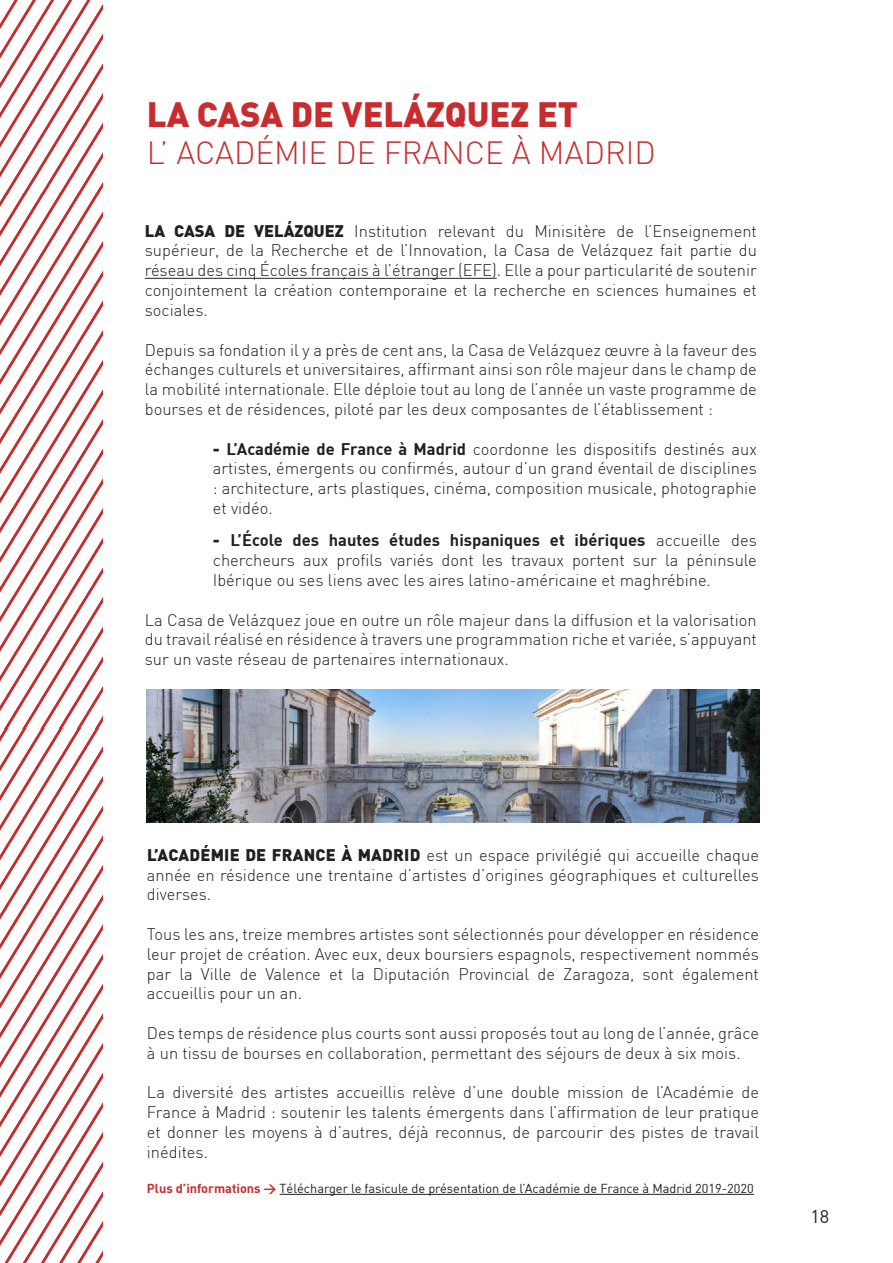
<style>
.page{position:relative;width:893px;height:1263px;background:#fff}
.page>*{position:absolute;margin:0;border:0;box-sizing:border-box;transform-origin:0 0}
.t1{font:900 34.5px "DIN";color:#c82c2f}
.t2{font:300 31.5px "DIN";color:#c82c2f}
.t3{font:18px "DIN";color:#231f20}
.t4{font:300 16.5px/19.8px "DIN";color:#231f20;text-align:justify}
.t5{font:12.75px "DIN";color:#231f20}
.s1{font-weight:900}
.s2{font-weight:700}
.s3{font-weight:700;color:#c82c2f}
</style>
<div class="page">
<hr style="left:145px;top:278px;width:352px;height:1px;background:#231f20">
<hr style="left:280px;top:1194px;width:474px;height:1px;background:#231f20">
<img style="left:147px;top:690px;width:612px;height:132px">
<svg style="left:0;top:0;width:102px;height:1263px"></svg>
<p class="t1" style="left:147px;top:91px;width:433px">LA CASA DE VELÁZQUEZ ET</p>
<p class="t2" style="left:147px;top:134px;width:510px">L’ ACADÉMIE DE FRANCE À MADRID</p>
<p class="t4" style="left:145px;top:221px;width:614px"><span class="s1">LA CASA DE VELÁZQUEZ</span> Institution relevant du Minisitère de l’Enseignement supérieur, de la Recherche et de l’Innovation, la Casa de Velázquez fait partie du réseau des cinq Écoles français à l’étranger (EFE). Elle a pour particularité de soutenir conjointement la création contemporaine et la recherche en sciences humaines et sociales.</p>
<p class="t4" style="left:145px;top:339px;width:614px">Depuis sa fondation il y a près de cent ans, la Casa de Velázquez œuvre à la faveur des échanges culturels et universitaires, affirmant ainsi son rôle majeur dans le champ de la mobilité internationale. Elle déploie tout au long de l’année un vaste programme de</p>
<p class="t4" style="left:145px;top:399px;width:570px">bourses et de résidences, piloté par les deux composantes de l’établissement :</p>
<p class="t4" style="left:213px;top:438px;width:546px"><span class="s1">-</span> <span class="s2">L’Académie de France à Madrid</span> coordonne les dispositifs destinés aux artistes, émergents ou confirmés, autour d’un grand éventail de disciplines : architecture, arts plastiques, cinéma, composition musicale, photographie et vidéo.</p>
<p class="t4" style="left:213px;top:530px;width:546px"><span class="s1">-</span> <span class="s2">L’École des hautes études hispaniques et ibériques</span> accueille des chercheurs aux profils variés dont les travaux portent sur la péninsule Ibérique ou ses liens avec les aires latino-américaine et maghrébine.</p>
<p class="t4" style="left:145px;top:610px;width:614px">La Casa de Velázquez joue en outre un rôle majeur dans la diffusion et la valorisation du travail réalisé en résidence à travers une programmation riche et variée, s’appuyant sur un vaste réseau de partenaires internationaux.</p>
<p class="t4" style="left:147px;top:845px;width:614px"><span class="s1">L’ACADÉMIE DE FRANCE À MADRID</span> est un espace privilégié qui accueille chaque année en résidence une trentaine d’artistes d’origines géographiques et culturelles diverses.</p>
<p class="t4" style="left:147px;top:924px;width:614px">Tous les ans, treize membres artistes sont sélectionnés pour développer en résidence leur projet de création. Avec eux, deux boursiers espagnols, respectivement nommés par la Ville de Valence et la Diputación Provincial de Zaragoza, sont également accueillis pour un an.</p>
<p class="t4" style="left:147px;top:1023px;width:614px">Des temps de résidence plus courts sont aussi proposés tout au long de l’année, grâce à un tissu de bourses en collaboration, permettant des séjours de deux à six mois.</p>
<p class="t4" style="left:147px;top:1082px;width:614px">La diversité des artistes accueillis relève d’une double mission de l’Académie de France à Madrid : soutenir les talents émergents dans l’affirmation de leur pratique et donner les moyens à d’autres, déjà reconnus, de parcourir des pistes de travail inédites.</p>
<p class="t5" style="left:147px;top:1180px;width:608px"><span class="s3">Plus d’informations &gt;</span> Télécharger le fasicule de présentation de l’Académie de France à Madrid 2019-2020</p>
<p class="t3" style="left:810px;top:1205px;width:20px">18</p>
</div>
